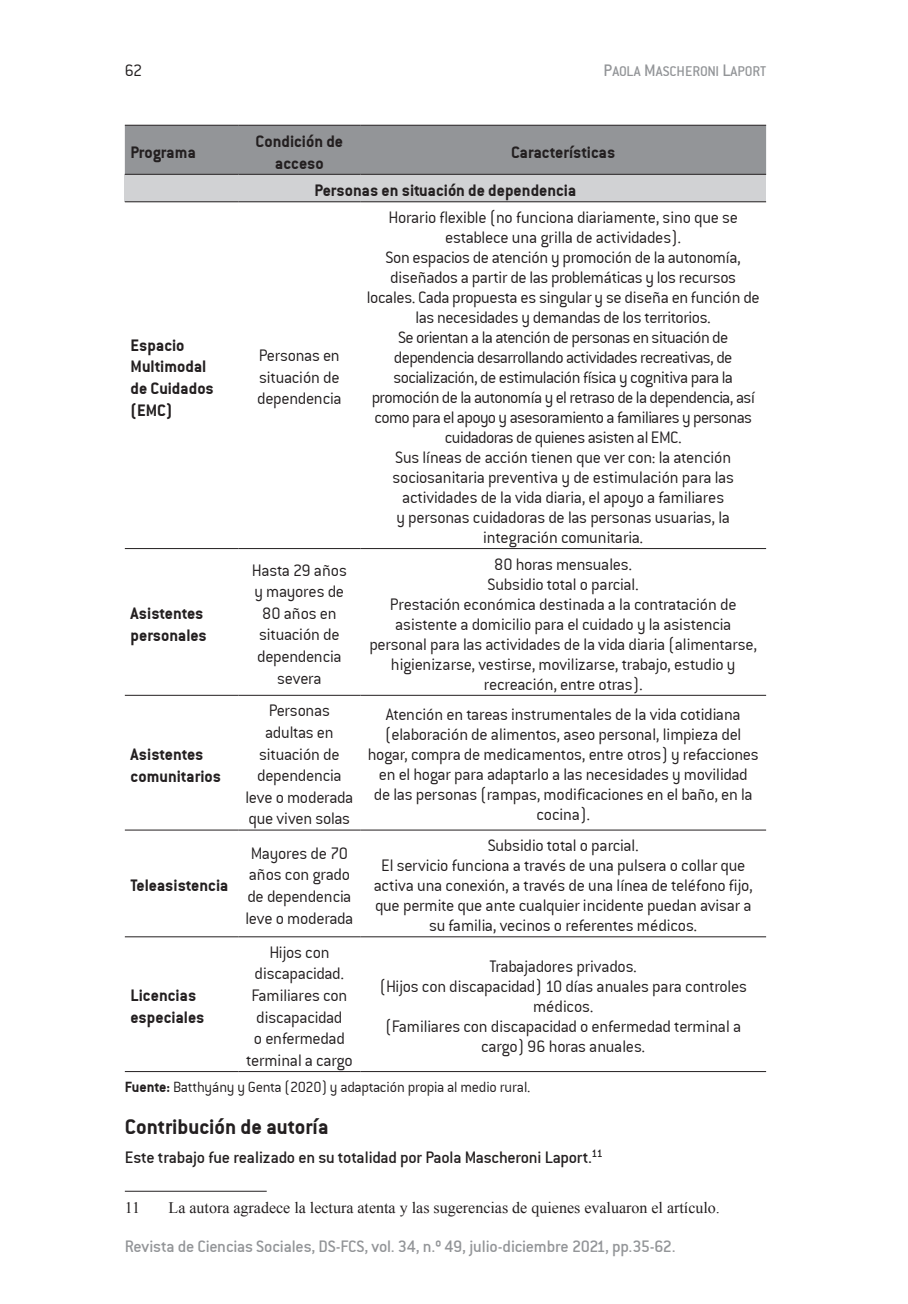
<style>
.page{position:relative;width:908px;height:1304px;background:#fff}
.page>*{position:absolute;margin:0;border:0;box-sizing:border-box;transform-origin:0 0}
.t1{font:23px "Conduit ITCTT Bold";color:#231f20}
.t2{font:18px/20px "Conduit ITCTT Light";letter-spacing:-.015em;color:#231f20;text-align:center}
.t3{font:18px/21.6px "Conduit ITCTT Bold";color:#231f20}
.t4{font:18px "Conduit Md ITCTT Medium";letter-spacing:-.015em;color:#939598}
.t5{font:18px "Conduit Md ITCTT Medium";letter-spacing:-.015em;color:#231f20}
.t6{font:16px "Times New Roman";color:#231f20}
.t7{font:16px "Conduit ITCTT Light";letter-spacing:-.02em;color:#231f20}
.t8{font:15.4px "Conduit Md ITCTT Medium SC850";color:#939598}
.s1{font-size:18px}
.s2{font-family:"Conduit ITCTT Bold"}
</style>
<div class="page">
<div style="left:125px;top:126px;width:640px;height:48px;background:#939598"></div>
<div style="left:125px;top:174px;width:640px;height:28px;background:#d1d2d4"></div>
<hr style="left:125px;top:125px;width:113px;height:1px;background:#231f20">
<hr style="left:238px;top:125px;width:122px;height:1px;background:#231f20">
<hr style="left:360px;top:125px;width:405px;height:1px;background:#231f20">
<hr style="left:125px;top:174px;width:113px;height:1px;background:#231f20">
<hr style="left:238px;top:174px;width:122px;height:1px;background:#231f20">
<hr style="left:360px;top:174px;width:405px;height:1px;background:#231f20">
<hr style="left:125px;top:201px;width:113px;height:1px;background:#231f20">
<hr style="left:238px;top:201px;width:122px;height:1px;background:#231f20">
<hr style="left:360px;top:201px;width:405px;height:1px;background:#231f20">
<hr style="left:125px;top:548px;width:113px;height:1px;background:#231f20">
<hr style="left:238px;top:548px;width:122px;height:1px;background:#231f20">
<hr style="left:360px;top:548px;width:405px;height:1px;background:#231f20">
<hr style="left:125px;top:695px;width:113px;height:1px;background:#231f20">
<hr style="left:238px;top:695px;width:122px;height:1px;background:#231f20">
<hr style="left:360px;top:695px;width:405px;height:1px;background:#231f20">
<hr style="left:125px;top:830px;width:113px;height:1px;background:#231f20">
<hr style="left:238px;top:830px;width:122px;height:1px;background:#231f20">
<hr style="left:360px;top:830px;width:405px;height:1px;background:#231f20">
<hr style="left:125px;top:936px;width:113px;height:1px;background:#231f20">
<hr style="left:238px;top:936px;width:122px;height:1px;background:#231f20">
<hr style="left:360px;top:936px;width:405px;height:1px;background:#231f20">
<hr style="left:125px;top:1071px;width:113px;height:1px;background:#231f20">
<hr style="left:238px;top:1071px;width:122px;height:1px;background:#231f20">
<hr style="left:360px;top:1071px;width:405px;height:1px;background:#231f20">
<hr style="left:125px;top:1191px;width:141px;height:1px;background:#231f20">
<p class="t2" style="left:125px;top:61px;width:19px">62</p>
<p class="t8" style="left:603px;top:63px;width:164px"><span class="s1">P</span>AOLA <span class="s1">M</span>ASCHERONI <span class="s1">L</span>APORT</p>
<p class="t3" style="left:130px;top:141px;width:67px">Programa</p>
<p class="t3" style="left:255px;top:130px;width:89px;text-align:center">Condición de acceso</p>
<p class="t3" style="left:314px;top:133px;width:302px;line-height:38.2px;text-indent:196px">Características<br>Personas en situación de dependencia</p>
<p class="t3" style="left:130px;top:334px;width:85px">Espacio<br>Multimodal de Cuidados (EMC)</p>
<p class="t2" style="left:257px;top:345px;width:86px;line-height:21.6px;text-align:justify">Personas en situación de dependencia</p>
<p class="t2" style="left:366px;top:207px;width:394px">Horario flexible (no funciona diariamente, sino que se establece una grilla de actividades).<br>Son espacios de atención y promoción de la autonomía, diseñados a partir de las problemáticas y los recursos locales. Cada propuesta es singular y se diseña en función de las necesidades y demandas de los territorios.<br>Se orientan a la atención de personas en situación de dependencia desarrollando actividades recreativas, de socialización, de estimulación física y cognitiva para la promoción de la autonomía y el retraso de la dependencia, así como para el apoyo y asesoramiento a familiares y personas cuidadoras de quienes asisten al EMC.<br>Sus líneas de acción tienen que ver con: la atención sociosanitaria preventiva y de estimulación para las actividades de la vida diaria, el apoyo a familiares<br>y personas cuidadoras de las personas usuarias, la integración comunitaria.</p>
<p class="t3" style="left:130px;top:602px;width:78px">Asistentes personales</p>
<p class="t3" style="left:130px;top:743px;width:92px">Asistentes comunitarios</p>
<p class="t3" style="left:130px;top:875px;width:99px">Teleasistencia</p>
<p class="t2" style="left:252px;top:559px;width:96px;line-height:21.6px">Hasta 29 años y mayores de<br>80 años en situación de dependencia severa</p>
<p class="t2" style="left:369px;top:554px;width:389px">80 horas mensuales.<br>Subsidio total o parcial.<br>Prestación económica destinada a la contratación de asistente a domicilio para el cuidado y la asistencia personal para las actividades de la vida diaria (alimentarse, higienizarse, vestirse, movilizarse, trabajo, estudio y recreación, entre otras).</p>
<p class="t2" style="left:245px;top:700px;width:109px;line-height:21.6px">Personas adultas en situación de dependencia leve o moderada que viven solas</p>
<p class="t2" style="left:367px;top:705px;width:392px">Atención en tareas instrumentales de la vida cotidiana (elaboración de alimentos, aseo personal, limpieza del hogar, compra de medicamentos, entre otros) y refacciones en el hogar para adaptarlo a las necesidades y movilidad<br>de las personas (rampas, modificaciones en el baño, en la cocina).</p>
<p class="t2" style="left:245px;top:842px;width:109px;line-height:21.6px">Mayores de 70 años con grado de dependencia leve o moderada</p>
<p class="t2" style="left:373px;top:835px;width:380px">Subsidio total o parcial.<br>El servicio funciona a través de una pulsera o collar que activa una conexión, a través de una línea de teléfono fijo, que permite que ante cualquier incidente puedan avisar a su familia, vecinos o referentes médicos.</p>
<p class="t2" style="left:246px;top:941px;width:108px;line-height:21.6px">Hijos con discapacidad.<br>Familiares con discapacidad<br>o enfermedad terminal a cargo</p>
<p class="t2" style="left:379px;top:956px;width:368px">Trabajadores privados.<br>(Hijos con discapacidad) 10 días anuales para controles médicos.<br>(Familiares con discapacidad o enfermedad terminal a cargo) 96 horas anuales.</p>
<p class="t7" style="left:125px;top:1078px;width:407px"><span class="s2">Fuente:</span> Batthyány y Genta (2020) y adaptación propia al medio rural.</p>
<p class="t1" style="left:125px;top:1113px;width:205px">Contribución de autoría</p>
<p class="t5" style="left:125px;top:1147px;width:479px">Este trabajo fue realizado en su totalidad por Paola Mascheroni Laport.<sup>11</sup></p>
<p class="t6" style="left:125px;top:1197px;width:17px">11</p>
<p class="t6" style="left:168px;top:1197px;width:552px">La autora agradece la lectura atenta y las sugerencias de quienes evaluaron el artículo.</p>
<p class="t3" style="left:130px;top:985px;width:75px">Licencias especiales</p>
<p class="t4" style="left:125px;top:1236px;width:552px">Revista de Ciencias Sociales, DS-FCS, vol. 34, n.º 49, julio-diciembre 2021, pp.35-62.</p>
</div>
